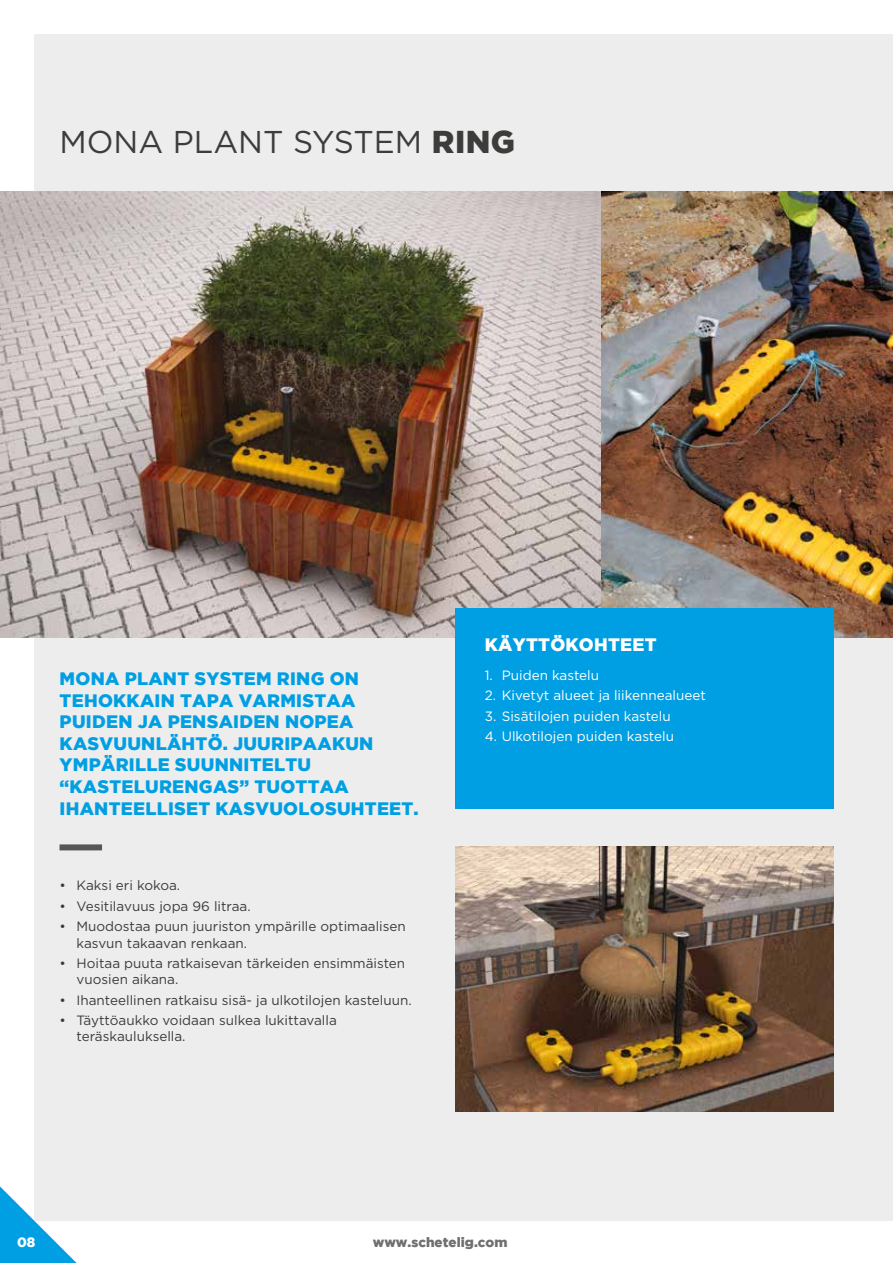
<style>
.page{position:relative;width:893px;height:1263px;background:#fff}
.page>*{position:absolute;margin:0;border:0;box-sizing:border-box;transform-origin:0 0}
.t1{font:31.5px "Gotham";color:#3c3c3b}
.t2{font:900 18px/21.6px "Gotham";letter-spacing:.015em;color:#009fe3}
.t3{font:900 18px "Gotham";letter-spacing:.015em;color:#fff}
.t4{font:13.5px/16.2px "Gotham";color:#3c3c3b}
.t5{font:13.5px "Gotham";color:#fff}
.t6{font:900 13.5px "Gotham";color:#706f6f}
.t7{font:900 13.5px "Gotham";color:#fff}
.s1{font-weight:900}
</style>
<div class="page">
<div style="left:34px;top:34px;width:859px;height:1186px;background:#ededed"></div>
<svg style="left:0;top:1186px;width:89px;height:77px"></svg>
<div style="left:60px;top:844px;width:42px;height:6px;background:#575756"></div>
<img style="left:0;top:191px;width:601px;height:447px">
<img style="left:455px;top:847px;width:378px;height:265px">
<img style="left:601px;top:191px;width:292px;height:447px">
<div style="left:455px;top:608px;width:378px;height:201px;background:#009fe3"></div>
<h1 class="t1" style="left:60px;top:121px;width:457px">MONA PLANT SYSTEM <span class="s1">RING</span></h1>
<h2 class="t2" style="left:60px;top:667px;width:361px">MONA PLANT SYSTEM RING ON<br>TEHOKKAIN TAPA VARMISTAA<br>PUIDEN JA PENSAIDEN NOPEA<br>KASVUUNLÄHTÖ. JUURIPAAKUN<br>YMPÄRILLE SUUNNITELTU “KASTELURENGAS” TUOTTAA<br>IHANTEELLISET KASVUOLOSUHTEET.</h2>
<p class="t4" style="left:60px;top:877px;width:122px">• Kaksi eri kokoa.</p>
<p class="t4" style="left:60px;top:898px;width:193px">• Vesitilavuus jopa 96 litraa.</p>
<p class="t4" style="left:77px;top:918px;width:331px;text-indent:-17px">• Muodostaa puun juuriston ympärille optimaalisen kasvun takaavan renkaan.</p>
<p class="t4" style="left:77px;top:955px;width:330px;text-indent:-17px">• Hoitaa puuta ratkaisevan tärkeiden ensimmäisten vuosien aikana.</p>
<p class="t4" style="left:60px;top:991px;width:354px">• Ihanteellinen ratkaisu sisä- ja ulkotilojen kasteluun.</p>
<p class="t4" style="left:77px;top:1012px;width:262px;text-indent:-17px">• Täyttöaukko voidaan sulkea lukittavalla teräskauluksella.</p>
<h2 class="t3" style="left:485px;top:634px;width:173px">KÄYTTÖKOHTEET</h2>
<p class="t5" style="left:485px;top:666px;width:116px">1. Puiden kastelu</p>
<p class="t5" style="left:485px;top:687px;width:223px">2. Kivetyt alueet ja liikennealueet</p>
<p class="t5" style="left:485px;top:707px;width:188px">3. Sisätilojen puiden kastelu</p>
<p class="t5" style="left:485px;top:728px;width:191px">4. Ulkotilojen puiden kastelu</p>
<p class="t7" style="left:17px;top:1235px;width:20px">08</p>
<p class="t6" style="left:373px;top:1235px;width:136px">www.schetelig.com</p>
</div>
